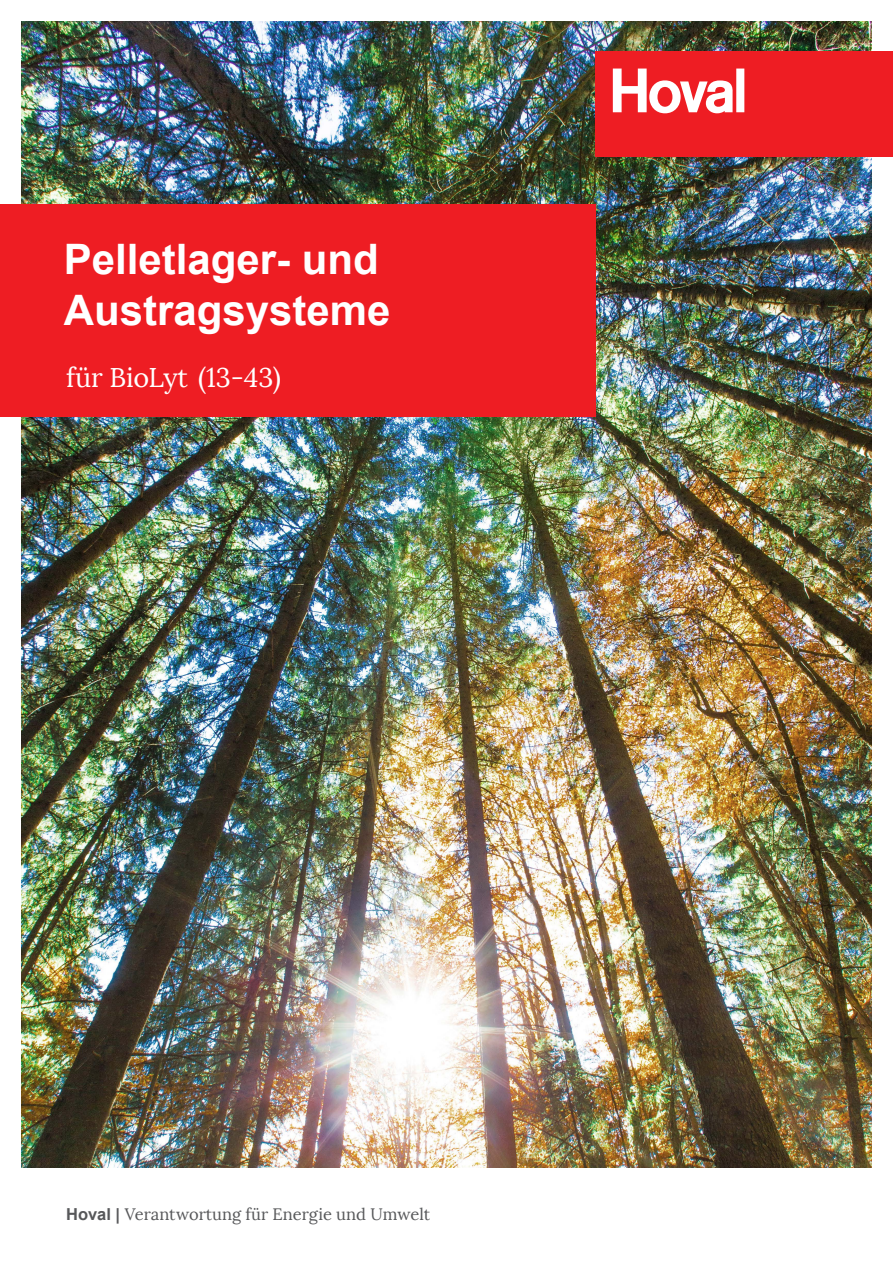
<style>
.page{position:relative;width:893px;height:1263px;background:#fff}
.page>*{position:absolute;margin:0;border:0;box-sizing:border-box;transform-origin:0 0}
.Headline_Title{font:700 42px/51px "Arial";color:#fff}
.Headline_02{font:27px "Lora";letter-spacing:-.005em;color:#fff}
.Introtext{font:16.5px "Lora";color:#57585a}
.s1{font-family:"Arial";font-weight:700}
</style>
<div class="page">
<img style="left:21px;top:21px;width:851px;height:1146px">
<div style="left:595px;top:51px;width:298px;height:105px;background:#ee1d23"></div>
<svg style="left:613px;top:69px;width:131px;height:44px"></svg>
<div style="left:0;top:204px;width:595px;height:213px;background:#ee1d23"></div>
<p class="Headline_Title" style="left:64px;top:235px;width:328px">Pelletlager- und<br>Austragsysteme</p>
<p class="Headline_02" style="left:66px;top:360px;width:216px">für BioLyt (13-43)</p>
<p class="Introtext" style="left:66px;top:1204px;width:366px"><span class="s1">Hoval |</span> Verantwortung für Energie und Umwelt</p>
</div>
